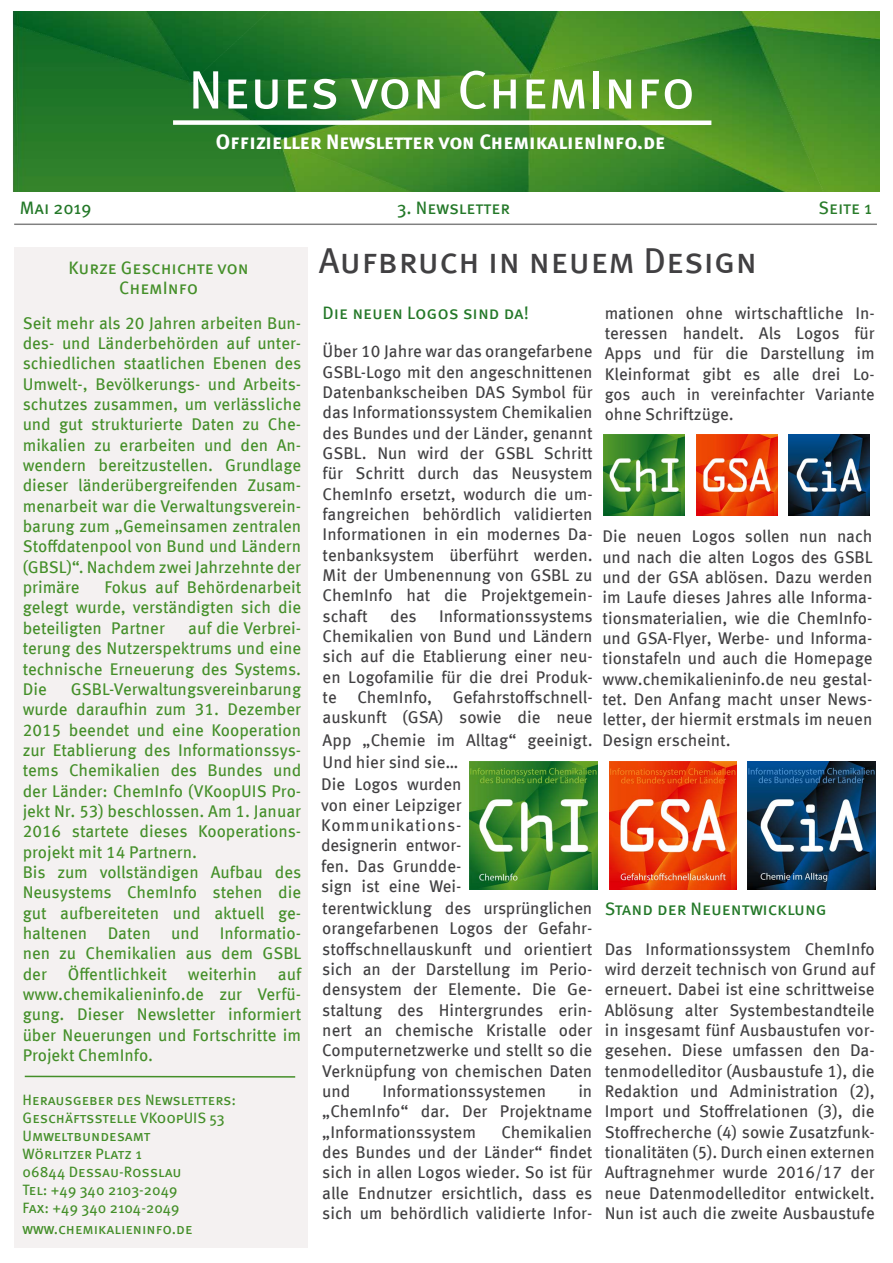
<style>
.page{position:relative;width:893px;height:1263px;background:#fff}
.page>*{position:absolute;margin:0;border:0;box-sizing:border-box;transform-origin:0 0}
.t1{font:54px "Meta Sc Offc";color:#fff}
.t2{font:36px "Meta Sc Offc";color:#414042}
.t3{font:italic 700 21px "Meta Sc Offc";letter-spacing:-.01em;color:#fff}
.t4{font:18px "Meta Sc Offc";color:#237828}
.t5{font:18px "Meta Sc Offc";letter-spacing:-.005em;color:#448f29}
.t6{font:18px "Meta Sc Offc";letter-spacing:-.005em;color:#287b29}
.t7{font:16.95px/20.4px "Meta Offc";color:#414042;text-align:justify}
.t8{font:16.95px/20.4px "Meta Offc";color:#448f29;text-align:justify}
.t9{font:16.5px "Meta Offc";color:#414042}
.t10{font:15px/18px "Meta Sc Offc";color:#448f29}
.s1{font-size:17.25px}
.s2{font-size:16.5px}
</style>
<div class="page">
<img style="left:13px;top:12px;width:866px;height:180px">
<div style="left:14px;top:247px;width:294px;height:1001px;background:#f4f1f1"></div>
<hr style="left:14px;top:224px;width:863px;height:1px;background:#000">
<div style="left:173px;top:120px;width:538px;height:5px;background:#fff"></div>
<svg style="left:24px;top:1075px;width:272px;height:3px"></svg>
<img style="left:697px;top:435px;width:80px;height:81px">
<img style="left:609px;top:761px;width:128px;height:128px">
<img style="left:470px;top:762px;width:127px;height:127px">
<img style="left:604px;top:435px;width:81px;height:81px">
<img style="left:789px;top:435px;width:81px;height:81px">
<img style="left:748px;top:761px;width:127px;height:128px">
<h1 class="t1" style="left:189px;top:58px;width:509px">Neues von ChemInfo</h1>
<p class="t3" style="left:217px;top:129px;width:457px">Offizieller Newsletter von ChemikalienInfo.de</p>
<p class="t4" style="left:20px;top:197px;width:73px">Mai 2019</p>
<p class="t6" style="left:818px;top:198px;width:55px">Seite 1</p>
<p class="t4" style="left:397px;top:198px;width:114px">3. Newsletter</p>
<p class="t5" style="left:69px;top:257px;width:182px">Kurze Geschichte von</p>
<p class="t5" style="left:119px;top:277px;width:81px">ChemInfo</p>
<p class="t8" style="left:23px;top:313px;width:280px">Seit mehr als 20 Jahren arbeiten Bun&shy;des- und Länderbehörden auf unter&shy;schiedlichen staatlichen Ebenen des Umwelt-, Bevölkerungs- und Arbeits&shy;schutzes zusammen, um verlässliche und gut strukturierte Daten zu Che&shy;mikalien zu erarbeiten und den An&shy;wendern bereitzustellen. Grundlage dieser länderübergreifenden Zusam&shy;menarbeit war die Verwaltungsverein&shy;barung zum „Gemeinsamen zentralen Stoffdatenpool von Bund und Ländern (GBSL)“. Nachdem zwei Jahrzehnte der primäre</p>
<p class="t8" style="left:23px;top:577px;width:280px;text-indent:82px">Fokus auf Behördenarbeit gelegt wurde, verständigten sich die beteiligten Partner</p>
<p class="t8" style="left:23px;top:618px;width:280px;text-indent:165px">auf die Verbrei&shy;terung des Nutzerspektrums und eine technische Erneuerung des Systems.<br>Die</p>
<p class="t8" style="left:23px;top:679px;width:280px;text-align:left;text-indent:48px">GSBL-Verwaltungsvereinbarung wurde daraufhin zum 31. Dezember 2015 beendet und eine Kooperation zur Etablierung des Informationssys&shy;tems Chemikalien des Bundes und der Länder: ChemInfo (VKoopUIS Pro&shy;jekt Nr. 53) beschlossen. Am 1. Januar 2016 startete dieses Kooperations&shy;projekt mit 14 Partnern.<br>Bis zum vollständigen Aufbau des Neusystems ChemInfo stehen die gut aufbereiteten und aktuell ge&shy;haltenen Daten und Informatio&shy;nen zu Chemikalien aus dem GSBL der Öffentlichkeit weiterhin auf www.chemikalieninfo.de zur Verfü&shy;gung. Dieser Newsletter informiert über Neuerungen und Fortschritte im Projekt ChemInfo.</p>
<p class="t10" style="left:23px;top:1091px;width:215px">Herausgeber des Newsletters:<br>Geschäftsstelle VKoopUIS 53<br>Umweltbundesamt<br>Wörlitzer Platz 1<br>06844 Dessau-Roßlau<br>Tel: +49 340 2103-2049<br>Fax: +49 340 2104-2049</p>
<p class="t10" style="left:23px;top:1220px;width:171px">www.chemikalieninfo.de</p>
<h2 class="t2" style="left:319px;top:239px;width:440px">Aufbruch in neuem Design</h2>
<p class="t4" style="left:323px;top:302px;width:208px">Die neuen Logos sind da!</p>
<p class="t7" style="left:323px;top:342px;width:272px">Über 10 Jahre war das orangefarbene GSBL-Logo mit den angeschnittenen Datenbankscheiben DAS Symbol für das Informationssystem Chemikalien des Bundes und der Länder, genannt GSBL. Nun wird der GSBL Schritt für Schritt durch das Neusystem ChemInfo ersetzt, wodurch die um&shy;fangreichen behördlich validierten Informationen in ein modernes Da&shy;tenbanksystem überführt werden.<br>Mit der Umbenennung von GSBL zu ChemInfo hat die Projektgemein&shy;schaft</p>
<p class="t7" style="left:390px;top:606px;width:28px">des</p>
<p class="t7" style="left:323px;top:606px;width:272px;text-indent:116px">Informationssystems Chemikalien von Bund und Ländern sich auf die Etablierung einer neu&shy;en Logofamilie für die drei Produk&shy;te ChemInfo, Gefahrstoffschnell&shy;auskunft (GSA) sowie die neue</p>
<p class="t7" style="left:323px;top:729px;width:272px;line-height:22.5px">App „Chemie im Alltag“ geeinigt.<br>Und hier sind sie…</p>
<p class="t7" style="left:321px;top:775px;width:142px">Die Logos wurden von einer Leipziger Kommunikations&shy;designerin entwor&shy;fen. Das Grundde&shy;sign ist eine Wei-</p>
<p class="t7" style="left:322px;top:898px;width:272px">terent<span class="s1">wicklung</span> des ursprünglichen orangefarbenen Logos der Gefahr&shy;stoffschnellauskunft und orientiert sich an der Darstellung im Perio&shy;densystem der Elemente. Die Ge&shy;staltung des Hintergrundes erin&shy;nert an chemische Kristalle oder Computernetzwerke und stellt so die Verknüpfung von chemischen Daten und</p>
<p class="t7" style="left:382px;top:1081px;width:165px">Informationssystemen</p>
<p class="t7" style="left:322px;top:1081px;width:272px;text-indent:256px">in „ChemInfo“ dar. Der Projektname „Informationssystem</p>
<p class="t7" style="left:322px;top:1122px;width:272px;text-indent:179px">Chemikalien des Bundes und der Länder“ findet sich in allen Logos wieder. So ist für alle Endnutzer ersichtlich, dass es sich um behördlich validierte Infor-</p>
<p class="t7" style="left:605px;top:303px;width:272px">mationen ohne wirtschaftliche In&shy;teressen handelt. Als Logos für Apps und für die Darstellung im Kleinformat gibt es alle drei <span class="s2">Lo-</span></p>
<p class="t9" style="left:605px;top:384px;width:271px">gos auch in vereinfachter Variante</p>
<p class="t7" style="left:605px;top:404px;width:131px">ohne Schriftzüge.</p>
<p class="t7" style="left:602px;top:527px;width:272px">Die neuen Logos sollen nun nach und nach die alten Logos des GSBL und der GSA ablösen. Dazu werden im Laufe dieses Jahres alle Informa&shy;tionsmaterialien, wie die ChemInfo&shy;und GSA-Flyer, Werbe- und Informa&shy;tionstafeln und auch die Homepage www.chemikalieninfo.de neu gestal&shy;tet. Den Anfang macht unser News&shy;letter, der hiermit erstmals im neuen Design erscheint.</p>
<p class="t4" style="left:605px;top:898px;width:224px">Stand der Neuentwicklung</p>
<p class="t7" style="left:605px;top:939px;width:272px">Das Informationssystem ChemInfo wird derzeit technisch von Grund auf erneuert. Dabei ist eine schrittweise Ablösung alter Systembestandteile in insgesamt fünf Ausbaustufen vor&shy;gesehen. Diese umfassen den Da&shy;tenmodelleditor (Ausbaustufe 1), die Redaktion und Administration (2), Import und Stoffrelationen (3), die Stoffrecherche (4) sowie Zusatzfunk&shy;tionalitäten (5). Durch einen externen Auftragnehmer wurde 2016/17 der neue Datenmodelleditor entwickelt.<br>Nun ist auch die zweite Ausbaustufe</p>
</div>
